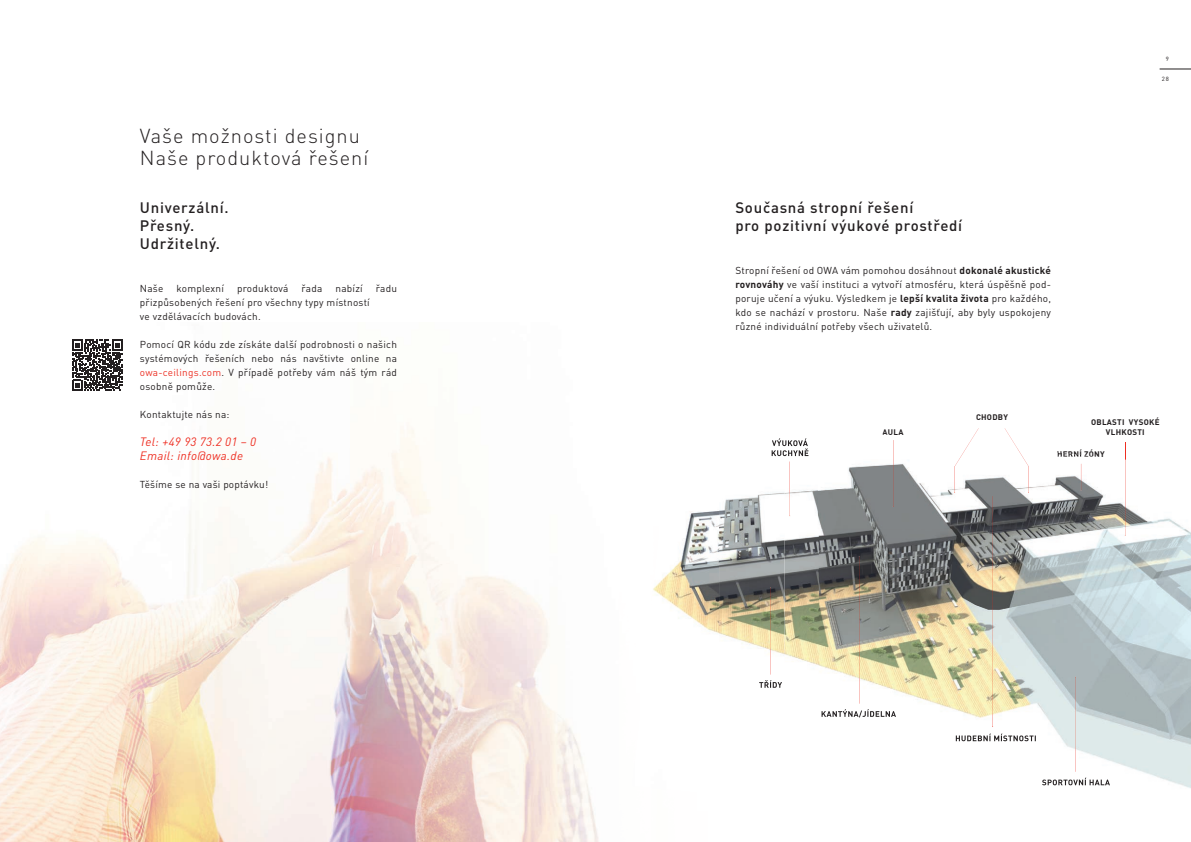
<style>
.page{position:relative;width:1191px;height:842px;background:#fff}
.page>*{position:absolute;margin:0;border:0;box-sizing:border-box;transform-origin:0 0}
.t1{font:300 20px/22px "DIN Pro";letter-spacing:.05em;color:#231f20}
.t2{font:500 15px/18px "DIN Pro";letter-spacing:.05em;color:#231f20}
.t3{font:italic 12px/14px "DIN";letter-spacing:.025em;color:#ee2e22}
.t4{font:10px/14px "DIN Pro";letter-spacing:.025em;color:#231f20;text-align:justify}
.t5{font:700 8px/10px "DIN Pro";letter-spacing:.035em;color:#231f20;text-align:center}
.t6{font:6px "DIN Pro";color:#231f20}
.s1{color:#ed3226}
.s2{font-weight:700}
</style>
<div class="page">
<img style="left:0;top:339px;width:351px;height:503px">
<svg style="left:351px;top:428px;width:248px;height:414px"></svg>
<hr style="left:1159px;top:69px;width:32px;height:1px;background:#231f20">
<hr style="left:1125px;top:442px;width:1px;height:93px;background:#ee2e22">
<svg style="left:72px;top:340px;width:51px;height:50px"></svg>
<img style="left:818px;top:529px;width:338px;height:257px">
<img style="left:1156px;top:518px;width:35px;height:270px">
<img style="left:784px;top:446px;width:34px;height:219px">
<img style="left:818px;top:428px;width:304px;height:101px">
<img style="left:1122px;top:459px;width:35px;height:70px">
<img style="left:719px;top:456px;width:65px;height:219px">
<img style="left:653px;top:511px;width:66px;height:123px">
<img style="left:821px;top:709px;width:75px;height:8px">
<img style="left:1057px;top:452px;width:40px;height:5px">
<img style="left:955px;top:734px;width:80px;height:7px">
<img style="left:759px;top:680px;width:23px;height:8px">
<img style="left:1042px;top:778px;width:68px;height:7px">
<img style="left:784px;top:438px;width:24px;height:8px">
<img style="left:784px;top:448px;width:24px;height:8px">
<svg style="left:771px;top:438px;width:13px;height:18px"></svg>
<img style="left:790px;top:461px;width:1px;height:55px">
<img style="left:859px;top:557px;width:1px;height:147px">
<img style="left:893px;top:440px;width:1px;height:66px">
<img style="left:770px;top:588px;width:1px;height:86px">
<img style="left:1075px;top:678px;width:1px;height:94px">
<img style="left:1125px;top:460px;width:1px;height:75px">
<svg style="left:1080px;top:464px;width:2px;height:27px"></svg>
<img style="left:992px;top:496px;width:1px;height:230px">
<svg style="left:954px;top:428px;width:24px;height:65px"></svg>
<svg style="left:1004px;top:428px;width:25px;height:65px"></svg>
<img style="left:1017px;top:448px;width:11px;height:18px">
<img style="left:954px;top:443px;width:15px;height:23px">
<h1 class="t1" style="left:140px;top:124px;width:230px">Vaše možnosti designu<br>Naše produktová řešení</h1>
<h2 class="t2" style="left:140px;top:197px;width:90px">Univerzální.<br>Přesný.<br>Udržitelný.</h2>
<p class="t4" style="left:140px;top:281px;width:25px">Naše</p>
<p class="t4" style="left:176px;top:281px;width:49px">komplexní</p>
<p class="t4" style="left:237px;top:281px;width:53px">produktová</p>
<p class="t4" style="left:301px;top:281px;width:22px">řada</p>
<p class="t4" style="left:335px;top:281px;width:29px">nabízí</p>
<p class="t4" style="left:376px;top:281px;width:23px">řadu</p>
<p class="t4" style="left:140px;top:295px;width:231px">přizpůsobených řešení pro všechny typy místností ve vzdělávacích budovách.</p>
<p class="t4" style="left:140px;top:337px;width:259px">Pomocí QR kódu zde získáte další podrobnosti o našich systémových řešeních nebo nás navštivte online na <span class="s1">owa-ceilings.com</span>. V případě potřeby vám náš tým rád osobně pomůže.</p>
<p class="t4" style="left:140px;top:407px;width:91px">Kontaktujte nás na:</p>
<p class="t3" style="left:140px;top:434px;width:118px">Tel: +49 93 73.2 01 – 0<br>Email: info@owa.de</p>
<p class="t4" style="left:140px;top:477px;width:130px">Těšíme se na vaši poptávku!</p>
<p class="t6" style="left:1165px;top:55px;width:5px">9</p>
<p class="t6" style="left:1162px;top:75px;width:8px">28</p>
<h2 class="t2" style="left:735px;top:197px;width:228px">Současná stropní řešení<br>pro pozitivní výukové prostředí</h2>
<p class="t4" style="left:735px;top:263px;width:317px">Stropní řešení od OWA vám pomohou dosáhnout <span class="s2">dokonalé akustické rovnováhy</span> ve vaší instituci a vytvoří atmosféru, která úspěšně pod&shy;poruje učení a výuku. Výsledkem je <span class="s2">lepší kvalita života</span> pro každého, kdo se nachází v prostoru. Naše <span class="s2">rady</span> zajišťují, aby byly uspokojeny různé individuální potřeby všech uživatelů.</p>
<p class="t5" style="left:882px;top:427px;width:22px">AULA</p>
<p class="t5" style="left:976px;top:412px;width:34px">CHODBY</p>
<p class="t5" style="left:1091px;top:417px;width:70px">OBLASTI VYSOKÉ<br>VLHKOSTI</p>
<p class="t5" style="left:1057px;top:448px;width:49px">HERNÍ ZÓNY</p>
</div>
